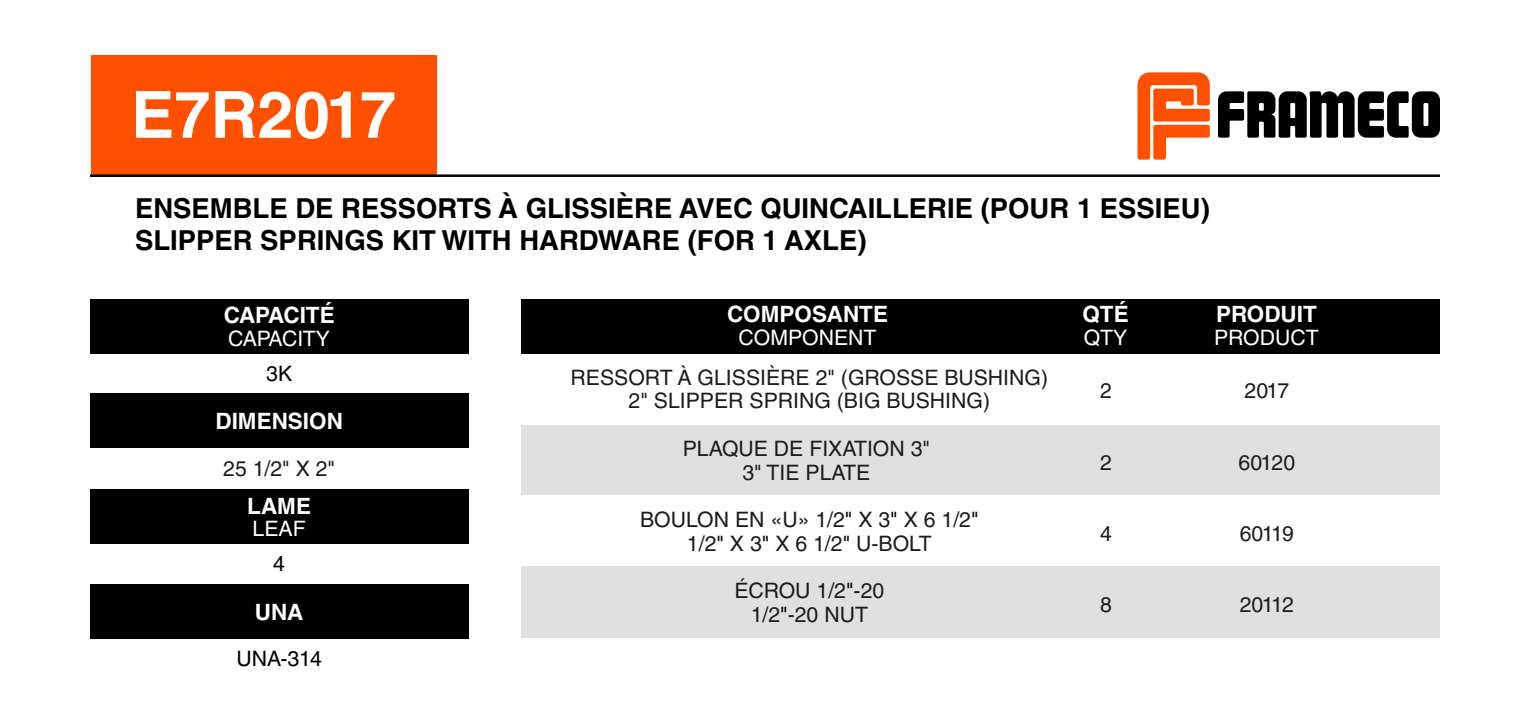
<style>
.page{position:relative;width:1530px;height:721px;background:#fff}
.page>*{position:absolute;margin:0;border:0;box-sizing:border-box;transform-origin:0 0}
.t1{font:700 65px "Helvetica LT Std";color:#fff}
.t2{font:700 27.5px/32.5px "Helvetica LT Std";color:#000}
.t3{font:700 22.5px "Helvetica LT Std";color:#fff}
.t4{font:21.25px/23.8px "Helvetica LT Std";color:#1d1d1b;text-align:center}
.t5{font:21.25px "Helvetica LT Std";color:#fff}
.t6{font:21.25px "Helvetica LT Std";color:#000}
.t7{font:21.25px "Helvetica LT Std";letter-spacing:-.02em;color:#fff}
.s1{color:#000}
</style>
<div class="page">
<div style="left:521px;top:424px;width:919px;height:71px;background:#e0e0e0"></div>
<div style="left:521px;top:567px;width:919px;height:71px;background:#e0e0e0"></div>
<svg style="left:1218px;top:91px;width:222px;height:47px"></svg>
<svg style="left:1137px;top:72px;width:73px;height:88px"></svg>
<div style="left:91px;top:55px;width:346px;height:121px;background:#ff5000"></div>
<hr style="left:90px;top:174px;width:1350px;height:3px;background:#000">
<div style="left:521px;top:299px;width:919px;height:54px;background:#000"></div>
<div style="left:90px;top:299px;width:378px;height:54px;background:#000"></div>
<div style="left:90px;top:394px;width:378px;height:54px;background:#000"></div>
<div style="left:90px;top:489px;width:378px;height:54px;background:#000"></div>
<div style="left:90px;top:584px;width:378px;height:54px;background:#000"></div>
<h1 class="t1" style="left:131px;top:75px;width:267px">E7R2017</h1>
<p class="t2" style="left:135px;top:192px;width:1076px">ENSEMBLE DE RESSORTS À GLISSIÈRE AVEC QUINCAILLERIE (POUR 1 ESSIEU)<br>SLIPPER SPRINGS KIT WITH HARDWARE (FOR 1 AXLE)</p>
<p class="t3" style="left:224px;top:302px;width:112px">CAPACITÉ</p>
<p class="t7" style="left:228px;top:326px;width:103px">CAPACITY</p>
<p class="t6" style="left:266px;top:362px;width:27px">3K</p>
<p class="t3" style="left:215px;top:408px;width:129px">DIMENSION</p>
<p class="t4" style="left:223px;top:457px;width:113px">25 1/2" X 2"</p>
<p class="t3" style="left:247px;top:492px;width:65px">LAME</p>
<p class="t5" style="left:253px;top:516px;width:55px">LEAF</p>
<p class="t6" style="left:273px;top:551px;width:13px">4</p>
<p class="t3" style="left:255px;top:598px;width:50px">UNA</p>
<p class="t6" style="left:236px;top:646px;width:87px">UNA-314</p>
<p class="t3" style="left:727px;top:301px;width:163px">COMPOSANTE</p>
<p class="t3" style="left:1082px;top:301px;width:48px">QTÉ</p>
<p class="t3" style="left:1216px;top:301px;width:102px">PRODUIT</p>
<p class="t5" style="left:738px;top:325px;width:140px">COMPONENT</p>
<p class="t5" style="left:1084px;top:325px;width:45px">QTY</p>
<p class="t5" style="left:1214px;top:325px;width:106px">PRODUCT</p>
<p class="t4" style="left:571px;top:365px;width:479px">RESSORT À GLISSIÈRE 2" (GROSSE BUSHING)<br>2" SLIPPER SPRING (BIG BUSHING)</p>
<p class="t4" style="left:683px;top:437px;width:249px">PLAQUE DE FIXATION 3"<br>3" TIE PLATE</p>
<p class="t4" style="left:640px;top:508px;width:340px">BOULON EN «U» 1/2<span class="s1">"</span> X 3<span class="s1">"</span> X 6 1/2<span class="s1">"<br></span>1/2<span class="s1">"</span> X 3<span class="s1">"</span> X 6 1/2<span class="s1">"</span> U-BOLT</p>
<p class="t4" style="left:734px;top:579px;width:152px">ÉCROU 1/2<span class="s1">"</span>-20<br>1/2<span class="s1">"</span>-20 NUT</p>
<p class="t4" style="left:1100px;top:379px;width:13px">2</p>
<p class="t4" style="left:1245px;top:379px;width:46px">2017</p>
<p class="t4" style="left:1100px;top:450px;width:13px">2</p>
<p class="t4" style="left:1239px;top:450px;width:58px">60120</p>
<p class="t4" style="left:1100px;top:522px;width:13px">4</p>
<p class="t4" style="left:1240px;top:522px;width:56px">60119</p>
<p class="t4" style="left:1100px;top:593px;width:13px">8</p>
<p class="t4" style="left:1240px;top:593px;width:56px">20112</p>
</div>
